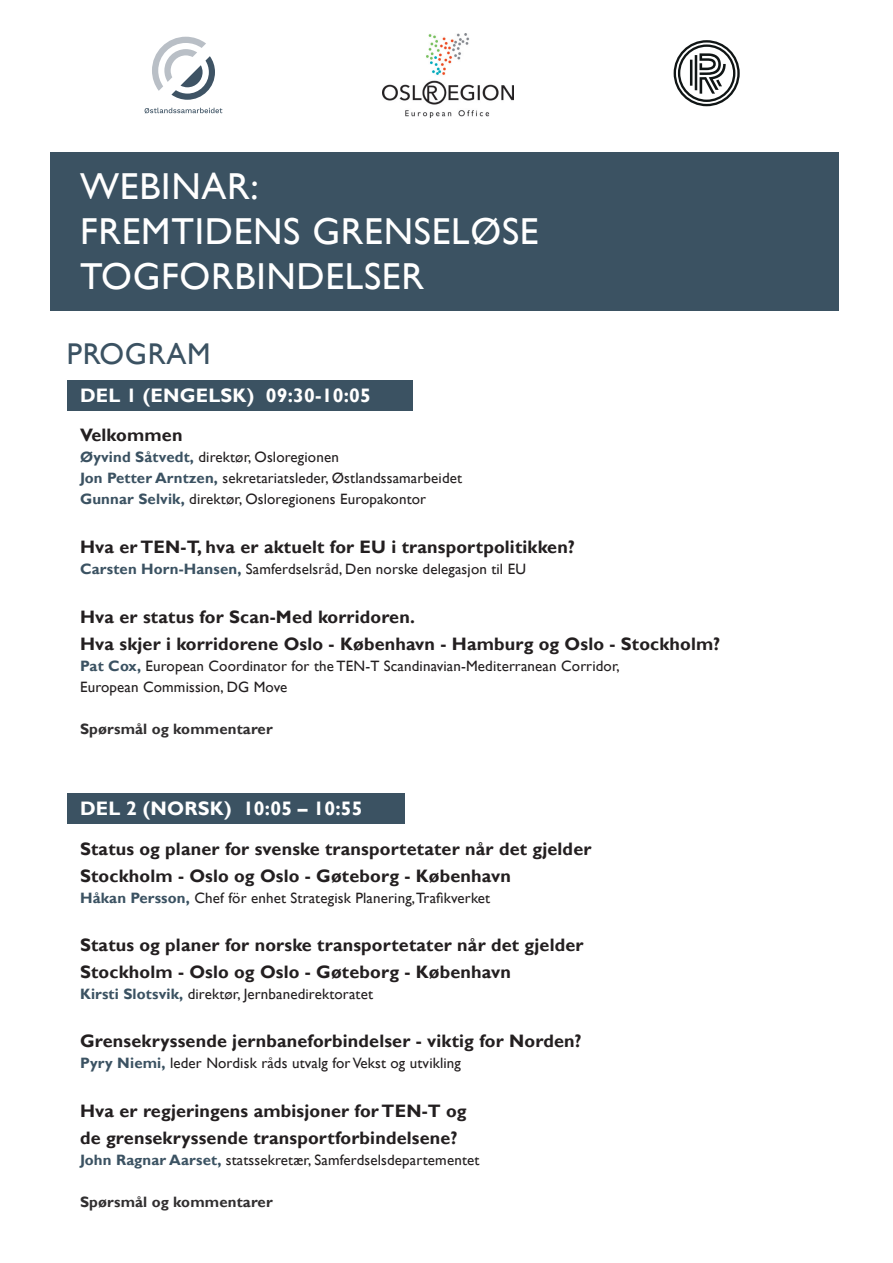
<style>
.page{position:relative;width:893px;height:1263px;background:#fff}
.page>*{position:absolute;margin:0;border:0;box-sizing:border-box;transform-origin:0 0}
.Toc1{font:37.5px/45px "Gill Sans";letter-spacing:.02em;color:#fff}
.program{font:30px "Gill Sans";letter-spacing:.02em;color:#3b5262}
.toc2{font:700 19.5px "Gill Sans";letter-spacing:.01em;color:#fff}
.toc3{font:700 18px/27px "Gill Sans";letter-spacing:.01em;color:#231f20}
.toc4{font:15px/21px "Gill Sans";letter-spacing:.01em;color:#231f20}
.toc4-2{font:700 15px "Gill Sans";letter-spacing:.01em;color:#312f30}
.s1{font-weight:700;color:#3b5262}
</style>
<div class="page">
<svg style="left:145px;top:108px;width:77px;height:5px"></svg>
<svg style="left:152px;top:37px;width:63px;height:63px"></svg>
<svg style="left:674px;top:40px;width:66px;height:66px"></svg>
<img style="left:383px;top:33px;width:130px;height:85px">
<div style="left:50px;top:152px;width:788px;height:69px;background:#3b5262"></div>
<div style="left:50px;top:197px;width:788px;height:114px;background:#3b5262"></div>
<div style="left:67px;top:380px;width:346px;height:30px;background:#3b5262"></div>
<div style="left:67px;top:793px;width:338px;height:31px;background:#3b5262"></div>
<p class="Toc1" style="left:80px;top:165px;width:180px">WEBINAR:</p>
<p class="Toc1" style="left:80px;top:210px;width:460px">FREMTIDENS GRENSELØSE<br>TOGFORBINDELSER</p>
<p class="program" style="left:67px;top:336px;width:145px">PROGRAM</p>
<p class="toc2" style="left:80px;top:383px;width:292px">DEL 1 (ENGELSK) 09:30-10:05</p>
<p class="toc3" style="left:80px;top:422px;width:104px">Velkommen</p>
<p class="toc4" style="left:80px;top:447px;width:260px"><span class="s1">Øyvind Såtvedt,</span> direktør, Osloregionen</p>
<p class="toc4" style="left:80px;top:468px;width:384px"><span class="s1">Jon Petter Arntzen,</span> sekretariatsleder, Østlandssamarbeidet</p>
<p class="toc4" style="left:80px;top:489px;width:348px"><span class="s1">Gunnar Selvik,</span> direktør, Osloregionens Europakontor</p>
<p class="toc3" style="left:80px;top:534px;width:496px">Hva er TEN-T, hva er aktuelt for EU i transportpolitikken?</p>
<p class="toc4" style="left:80px;top:559px;width:447px"><span class="s1">Carsten Horn-Hansen,</span> Samferdselsråd, Den norske delegasjon til EU</p>
<p class="toc3" style="left:80px;top:604px;width:642px">Hva er status for Scan-Med korridoren.<br>Hva skjer i korridorene Oslo - København - Hamburg og Oslo - Stockholm?</p>
<p class="toc4" style="left:80px;top:655px;width:541px"><span class="s1">Pat Cox,</span> European Coordinator for the TEN-T Scandinavian-Mediterranean Corridor,<br>European Commission, DG Move</p>
<p class="toc4-2" style="left:80px;top:720px;width:194px">Spørsmål og kommentarer</p>
<p class="toc2" style="left:80px;top:797px;width:284px">DEL 2 (NORSK) 10:05 – 10:55</p>
<p class="toc3" style="left:80px;top:836px;width:513px">Status og planer for svenske transportetater når det gjelder<br>Stockholm - Oslo og Oslo - Gøteborg - København</p>
<p class="toc4" style="left:80px;top:888px;width:412px"><span class="s1">Håkan Persson,</span> Chef för enhet Strategisk Planering, Trafikverket</p>
<p class="toc3" style="left:80px;top:932px;width:505px">Status og planer for norske transportetater når det gjelder<br>Stockholm - Oslo og Oslo - Gøteborg - København</p>
<p class="toc4" style="left:80px;top:984px;width:294px"><span class="s1">Kirsti Slotsvik,</span> direktør, Jernbanedirektoratet</p>
<p class="toc3" style="left:80px;top:1028px;width:503px">Grensekryssende jernbaneforbindelser - viktig for Norden?</p>
<p class="toc4" style="left:80px;top:1053px;width:382px"><span class="s1">Pyry Niemi,</span> leder Nordisk råds utvalg for Vekst og utvikling</p>
<p class="toc3" style="left:80px;top:1098px;width:388px">Hva er regjeringens ambisjoner for TEN-T og de grensekryssende transportforbindelsene?</p>
<p class="toc4" style="left:80px;top:1149px;width:401px"><span class="s1">John Ragnar Aarset,</span> statssekretær, Samferdselsdepartementet</p>
<p class="toc4-2" style="left:80px;top:1193px;width:194px">Spørsmål og kommentarer</p>
</div>
